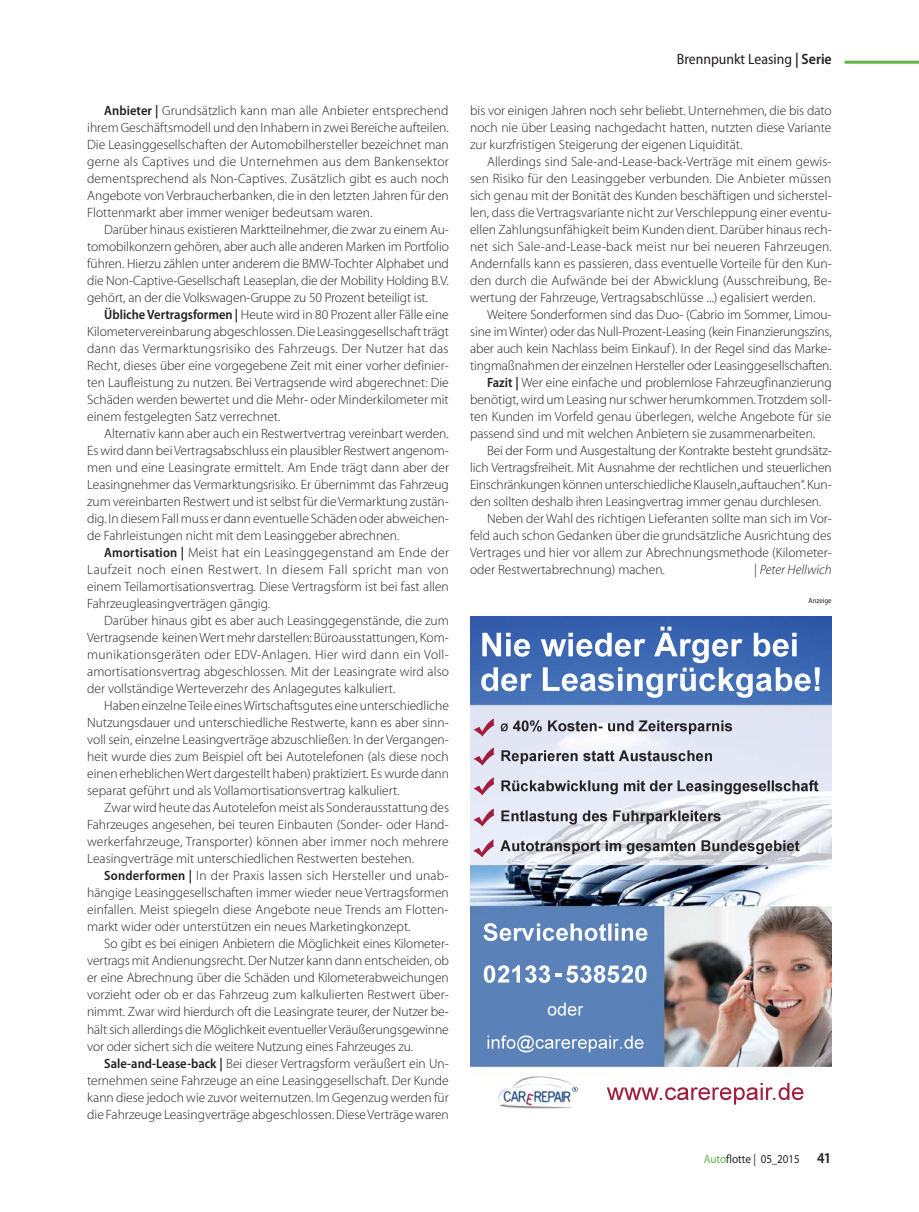
<style>
.page{position:relative;width:919px;height:1212px;background:#fff}
.page>*{position:absolute;margin:0;border:0;box-sizing:border-box;transform-origin:0 0}
.t1{font:semi-condensed 15px "Myriad Pro";color:#231f20}
.t2{font:300 13.5px/17px "Myriad Pro";letter-spacing:-.005em;color:#231f20;text-align:justify}
.t3{font:italic 300 13.5px "Myriad Pro";color:#231f20}
.t4{font:semi-expanded 12px "Myriad Pro";color:#231f20;scale:.85 1}
.t5{font:semi-condensed 7.5px "Myriad Pro";color:#231f20}
.s1{font-weight:600;font-stretch:semi-condensed}
.s2{font-weight:600}
.s3{font-style:normal}
.s4{color:#61b645}
.s5{font-weight:600;font-stretch:semi-condensed;font-size:15px}
</style>
<div class="page">
<hr style="left:844px;top:61px;width:74px;height:3px;background:#61b645">
<img style="left:470px;top:617px;width:361px;height:492px">
<img style="left:539px;top:965px;width:107px;height:18px">
<svg style="left:555px;top:974px;width:6px;height:3px"></svg>
<img style="left:482px;top:627px;width:314px;height:36px">
<svg style="left:572px;top:1087px;width:5px;height:5px"></svg>
<img style="left:483px;top:923px;width:164px;height:18px">
<img style="left:719px;top:1083px;width:84px;height:21px">
<img style="left:513px;top:720px;width:217px;height:11px">
<img style="left:473px;top:718px;width:21px;height:18px">
<img style="left:473px;top:777px;width:21px;height:18px">
<img style="left:473px;top:747px;width:21px;height:18px">
<img style="left:473px;top:808px;width:21px;height:18px">
<img style="left:473px;top:839px;width:21px;height:18px">
<p class="t2" style="left:87px;top:103px;width:363px;text-indent:17px"><span class="s1">Anbieter |</span> Grundsätzlich kann man alle Anbieter entsprechend ihrem Geschäfts modell und den Inhabern in zwei Bereiche aufteilen.<br>Die Leasinggesellschaften der Automobilhersteller bezeichnet man gerne als Captives und die Unternehmen aus dem Bankensektor dementsprechend als Non-Captives. Zusätzlich gibt es auch noch Angebote von Verbraucherbanken, die in den letzten Jahren für den Flottenmarkt aber immer weniger bedeutsam waren.</p>
<p class="t2" style="left:87px;top:222px;width:363px;text-indent:17px">Darüber hinaus existieren Marktteilnehmer, die zwar zu einem Au&shy;tomobilkonzern gehören, aber auch alle anderen Marken im Portfolio führen. Hierzu zählen unter anderem die BMW-Tochter Alphabet und die Non-Captive-Gesellschaft Leaseplan, die der Mobility Holding B.V. gehört, an der die Volkswagen-Gruppe zu 50 Prozent beteiligt ist.</p>
<p class="t2" style="left:87px;top:307px;width:363px;text-indent:17px"><span class="s1">Übliche Vertragsformen |</span> Heute wird in 80 Prozent aller Fälle eine Kilometervereinbarung abgeschlossen. Die Leasinggesellschaft trägt dann das Vermarktungsrisiko des Fahrzeugs. Der Nutzer hat das Recht, dieses über eine vor gegebene Zeit mit einer vorher definier&shy;ten Laufleistung zu nutzen. Bei Vertragsende wird abgerechnet: Die Schäden werden bewertet und die Mehr- oder Minderkilometer mit einem festgelegten Satz verrechnet.</p>
<p class="t2" style="left:87px;top:426px;width:363px;text-indent:17px">Alternativ kann aber auch ein Restwertvertrag vereinbart werden.<br>Es wird dann bei Vertragsabschluss ein plausibler Restwert angenom&shy;men und eine Leasingrate ermittelt. Am Ende trägt dann aber der Leasingnehmer das Vermarktungsrisiko. Er übernimmt das Fahrzeug zum vereinbarten Restwert und ist selbst für die Vermarktung zustän&shy;dig. In diesem Fall muss er dann eventuelle Schäden oder abweichen&shy;de Fahrleistungen nicht mit dem Leasinggeber abrechnen.</p>
<p class="t2" style="left:87px;top:545px;width:363px;text-indent:17px"><span class="s1">Amortisation |</span> Meist hat ein Leasinggegenstand am Ende der Laufzeit noch einen Restwert. In diesem Fall spricht man von einem Teilamortisationsvertrag. Diese Vertragsform ist bei fast allen Fahrzeugleasingverträgen gängig.</p>
<p class="t2" style="left:87px;top:613px;width:363px;text-indent:17px">Darüber hinaus gibt es aber auch Leasinggegenstände, die zum Vertragsende keinen Wert mehr darstellen: Büro aus stattungen, Kom&shy;munikationsgeräten oder EDV-Anlagen. Hier wird dann ein Voll&shy;amortisationsvertrag abgeschlossen. Mit der Leasingrate wird also der vollständige Werte verzehr des Anlagegutes kalkuliert.</p>
<p class="t2" style="left:87px;top:699px;width:363px;text-indent:17px">Haben einzelne Teile eines Wirtschaftsgutes eine unterschiedliche Nutzungsdauer und unterschiedliche Restwerte, kann es aber sinn&shy;voll sein, einzelne Leasingverträge abzuschließen. In der Vergangen&shy;heit wurde dies zum Beispiel oft bei Autotelefonen (als diese noch einen erheblichen Wert dargestellt haben) praktiziert. Es wurde dann separat geführt und als Vollamortisationsvertrag kalkuliert.</p>
<p class="t2" style="left:87px;top:801px;width:363px;text-indent:17px">Zwar wird heute das Autotelefon meist als Sonderausstattung des Fahrzeuges angesehen, bei teuren Einbauten (Sonder- oder Hand&shy;werkerfahrzeuge, Transporter) können aber immer noch mehrere Leasingverträge mit unterschiedlichen Restwerten bestehen.</p>
<p class="t2" style="left:87px;top:869px;width:363px;text-indent:17px"><span class="s1">Sonderformen |</span> In der Praxis lassen sich Hersteller und unab&shy;hängige Leasinggesellschaften immer wieder neue Vertragsformen einfallen. Meist spiegeln diese Angebote neue Trends am Flotten&shy;markt wider oder unterstützen ein neues Marketingkonzept.</p>
<p class="t2" style="left:87px;top:937px;width:363px;text-indent:17px">So gibt es bei einigen Anbietern die Möglichkeit eines Kilometer&shy;vertrags mit Andienungsrecht. Der Nutzer kann dann entscheiden, ob er eine Abrechnung über die Schäden und Kilo meterabweichungen vorzieht oder ob er das Fahrzeug zum kalkulierten Restwert über&shy;nimmt. Zwar wird hierdurch oft die Leasingrate teurer, der Nutzer be&shy;hält sich allerdings die Möglichkeit eventueller Veräußerungsgewinne vor oder sichert sich die weitere Nutzung eines Fahrzeuges zu.</p>
<p class="t2" style="left:87px;top:1056px;width:363px;text-indent:17px"><span class="s1">Sale-and-Lease-back |</span> Bei dieser Vertragsform veräußert ein Un&shy;ternehmen seine Fahrzeuge an eine Leasinggesellschaft. Der Kunde kann diese jedoch wie zuvor weiternutzen. Im Gegenzug werden für die Fahrzeuge Leasingverträge abgeschlossen. Diese Verträge waren</p>
<p class="t1" style="left:676px;top:53px;width:156px">Brennpunkt Leasing <span class="s2">| Serie</span></p>
<p class="t2" style="left:470px;top:103px;width:363px">bis vor einigen Jahren noch sehr beliebt. Unternehmen, die bis dato noch nie über Leasing nachgedacht hatten, nutzten diese Variante zur kurzfristigen Steigerung der eigenen Liquidität.</p>
<p class="t2" style="left:470px;top:154px;width:363px;text-indent:17px">Allerdings sind Sale-and-Lease-back-Verträge mit einem gewis&shy;sen Risiko für den Leasinggeber verbunden. Die Anbieter müssen sich genau mit der Bonität des Kunden beschäftigen und sicherstel&shy;len, dass die Vertragsvariante nicht zur Verschleppung einer eventu&shy;ellen Zahlungsunfähigkeit beim Kunden dient. Darüber hinaus rech&shy;net sich Sale-and-Lease-back meist nur bei neueren Fahrzeugen.<br>Andernfalls kann es passieren, dass eventuelle Vorteile für den Kun&shy;den durch die Aufwände bei der Abwicklung (Ausschreibung, Be&shy;wertung der Fahrzeuge, Vertragsabschlüsse ...) egalisiert werden.</p>
<p class="t2" style="left:487px;top:307px;width:346px">Weitere Sonderformen sind das Duo- (Cabrio im Sommer, Limou-</p>
<p class="t2" style="left:470px;top:324px;width:363px">sine im Winter) oder das Null-Prozent-Leasing (kein Finanzierungszins,</p>
<p class="t2" style="left:470px;top:341px;width:363px">aber auch kein Nachlass beim Einkauf ). In der Regel sind das Marke-</p>
<p class="t2" style="left:470px;top:358px;width:363px">tingmaßnahmen der einzelnen Hersteller oder Leasinggesellschaften.</p>
<p class="t2" style="left:487px;top:375px;width:346px"><span class="s1">Fazit |</span> Wer eine einfache und problemlose Fahrzeugfinanzierung</p>
<p class="t2" style="left:470px;top:392px;width:363px">benötigt, wird um Leasing nur schwer herumkommen. Trotzdem soll-</p>
<p class="t2" style="left:470px;top:409px;width:363px">ten Kunden im Vorfeld genau überlegen, welche Angebote für sie</p>
<p class="t2" style="left:470px;top:426px;width:346px">passend sind und mit welchen Anbietern sie zusammenarbeiten.</p>
<p class="t2" style="left:487px;top:443px;width:346px">Bei der Form und Ausgestaltung der Kontrakte besteht grundsätz-</p>
<p class="t2" style="left:470px;top:460px;width:363px">lich Vertragsfreiheit. Mit Ausnahme der rechtlichen und steuerlichen</p>
<p class="t2" style="left:470px;top:478px;width:363px">Einschränkungen können unterschiedliche Klauseln „auftauchen“. Kun-</p>
<p class="t2" style="left:470px;top:495px;width:352px">den sollten deshalb ihren Leasingvertrag immer genau durchlesen.</p>
<p class="t2" style="left:487px;top:512px;width:346px">Neben der Wahl des richtigen Lieferanten sollte man sich im Vor-</p>
<p class="t2" style="left:470px;top:529px;width:363px">feld auch schon Gedanken über die grundsätzliche Ausrichtung des</p>
<p class="t2" style="left:470px;top:546px;width:363px">Vertrages und hier vor allem zur Abrechnungsmethode (Kilometer-</p>
<p class="t2" style="left:470px;top:563px;width:196px">oder Restwertabrechnung) machen.</p>
<p class="t3" style="left:754px;top:562px;width:79px"><span class="s3">|</span> Peter Hellwich</p>
<p class="t5" style="left:808px;top:598px;width:25px">Anzeige</p>
<p class="t4" style="left:703px;top:1151px;width:151px"><span class="s4">Auto</span>flotte | 05_2015 <span class="s5">41</span></p>
</div>
